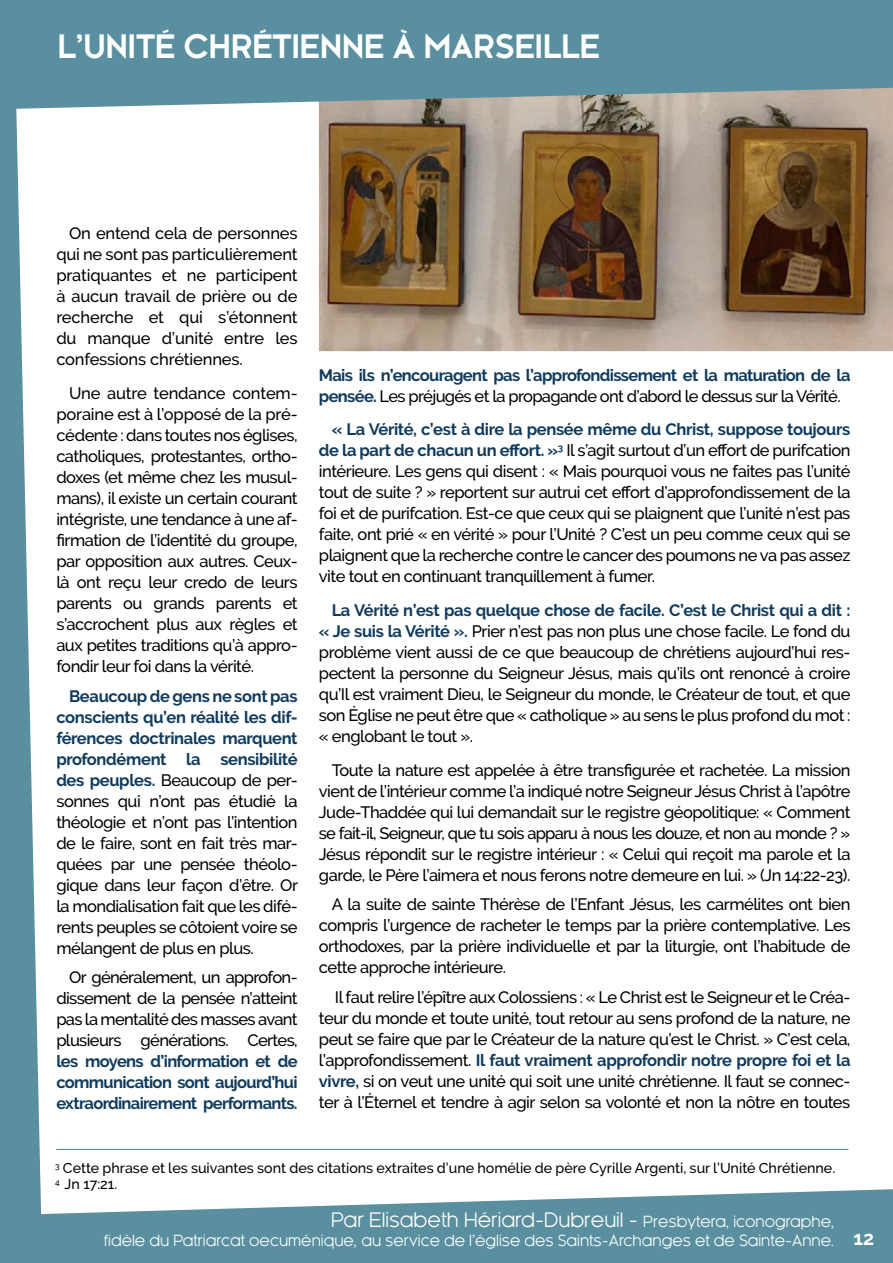
<style>
.page{position:relative;width:893px;height:1263px;background:#fff}
.page>*{position:absolute;margin:0;border:0;box-sizing:border-box;transform-origin:0 0}
.t1{font:700 31.5px "Kessel 105";color:#fff}
.t2{font:19.5px "Kessel 105";color:#fff}
.t3{font:700 19.5px "Raleway";color:#fff}
.t4{font:500 16.5px/21px "Raleway";letter-spacing:-.03em;color:#000;text-align:justify}
.t5{font:700 16.5px/21px "Raleway";letter-spacing:-.04em;color:#103b5e;text-align:justify}
.t6{font:15px "Kessel 105";color:#fff}
.t7{font:500 14.25px/16px "Raleway";color:#000}
.s1{font-weight:700;color:#103b5e}
.s2{font-weight:500;color:#000}
.s3{font-size:15px}
</style>
<div class="page">
<img style="left:319px;top:109px;width:574px;height:242px">
<svg style="left:0;top:0;width:893px;height:109px;fill:#5a8f9f"></svg>
<svg style="left:0;top:75px;width:42px;height:1114px;fill:#5a8f9f"></svg>
<svg style="left:0;top:1189px;width:893px;height:74px;fill:#5a8f9f"></svg>
<hr style="left:56px;top:1149px;width:792px;height:1px;background:#5a8f9f">
<h1 class="t1" style="left:58px;top:27px;width:544px">L’UNITÉ CHRÉTIENNE À MARSEILLE</h1>
<p class="t4" style="left:56px;top:223px;width:243px;text-indent:13px">On entend cela de personnes qui ne sont pas particulièrement pratiquantes et ne participent à aucun travail de prière ou de recherche et qui s’étonnent du manque d’unité entre les confessions chrétiennes.</p>
<p class="t4" style="left:56px;top:383px;width:243px;text-indent:13px">Une autre tendance contem&shy;poraine est à l’opposé de la pré&shy;cédente : dans toutes nos églises, catholiques, protestantes, ortho&shy;doxes (et même chez les musul&shy;mans), il existe un certain courant intégriste, une tendance à une af&shy;firmation de l’identité du groupe, par opposition aux autres. Ceux&shy;là ont reçu leur credo de leurs parents ou grands parents et s’accrochent plus aux règles et aux petites traditions qu’à appro&shy;fondir leur foi dans la vérité.</p>
<p class="t4" style="left:56px;top:685px;width:243px;text-indent:13px"><span class="s1">Beaucoup de gens ne sont pas conscients qu’en réalité les dif&shy;férences doctrinales marquent profondément la sensibilité des peuples.</span> Beaucoup de per&shy;sonnes qui n’ont pas étudié la théologie et n’ont pas l’intention de le faire, sont en fait très mar&shy;quées par une pensée théolo&shy;gique dans leur façon d’être. Or la mondialisation fait que les difé&shy;rents peuples se côtoient voire se mélangent de plus en plus.</p>
<p class="t4" style="left:56px;top:967px;width:243px;text-indent:13px">Or généralement, un approfon&shy;dissement de la pensée n’atteint pas la mentalité des masses avant plusieurs générations. Certes,</p>
<p class="t5" style="left:56px;top:1051px;width:243px">les moyens d’information et de communication sont aujourd’hui extraordinairement performants.</p>
<p class="t5" style="left:319px;top:364px;width:533px">Mais ils n’encouragent pas l’approfondissement et la maturation de la pensée. <span class="s2">Les préjugés et la propagande ont d’abord le dessus sur la Vérité.</span></p>
<p class="t4" style="left:319px;top:419px;width:533px;text-indent:13px"><span class="s1">« La Vérité, c’est à dire la pensée même du Christ, suppose toujours de la part de chacun un effort. »</span><sup>3</sup> Il s’agit surtout d’un effort de purifcation intérieure. Les gens qui disent : « Mais pourquoi vous ne faites pas l’unité tout de suite ? » reportent sur autrui cet effort d’approfondissement de la foi et de purifcation. Est-ce que ceux qui se plaignent que l’unité n’est pas faite, ont prié « en vérité » pour l’Unité ? C’est un peu comme ceux qui se plaignent que la recherche contre le cancer des poumons ne va pas assez vite tout en continuant tranquillement à fumer.</p>
<p class="t4" style="left:319px;top:600px;width:533px;text-indent:13px"><span class="s1">La Vérité n’est pas quelque chose de facile. C’est le Christ qui a dit : « Je suis la Vérité ».</span> Prier n’est pas non plus une chose facile. Le fond du problème vient aussi de ce que beaucoup de chrétiens aujourd’hui res&shy;pectent la personne du Seigneur Jésus, mais qu’ils ont renoncé à croire qu’Il est vraiment Dieu, le Seigneur du monde, le Créateur de tout, et que son Église ne peut être que « catholique » au sens le plus profond du mot : « englobant le tout ».</p>
<p class="t4" style="left:319px;top:759px;width:533px;text-indent:13px">Toute la nature est appelée à être transfigurée et rachetée. La mission vient de l’intérieur comme l’a indiqué notre Seigneur Jésus Christ à l’apôtre Jude-Thaddée qui lui demandait sur le registre géopolitique: « Comment se fait-il, Seigneur, que tu sois apparu à nous les douze, et non au monde ? » Jésus répondit sur le registre intérieur : « Celui qui reçoit ma parole et la garde, le Père l’aimera et nous ferons notre demeure en lui. » (Jn 14:22-23).</p>
<p class="t4" style="left:319px;top:894px;width:533px;text-indent:13px">A la suite de sainte Thérèse de l’Enfant Jésus, les carmélites ont bien compris l’urgence de racheter le temps par la prière contemplative. Les orthodoxes, par la prière individuelle et par la liturgie, ont l’habitude de cette approche intérieure.</p>
<p class="t4" style="left:319px;top:987px;width:533px;text-indent:16px">Il faut relire l’épître aux Colossiens : « Le Christ est le Seigneur et le Créa&shy;teur du monde et toute unité, tout retour au sens profond de la nature, ne peut se faire que par le Créateur de la nature qu’est le Christ. » C’est cela, l’approfondissement. <span class="s1">Il faut vraiment approfondir notre propre foi et la vivre,</span> si on veut une unité qui soit une unité chrétienne. Il faut se connec&shy;ter à l’Éternel et tendre à agir selon sa volonté et non la nôtre en toutes</p>
<p class="t7" style="left:55px;top:1160px;width:781px"><sup>3</sup> Cette phrase et les suivantes sont des citations extraites d’une homélie de père Cyrille Argenti, sur l’Unité Chrétienne.<br><sup>4</sup> Jn 17:21.</p>
<p class="t2" style="left:331px;top:1208px;width:505px">Par Elisabeth Hériard-Dubreuil - <span class="s3">Presbytera, iconographe,</span></p>
<p class="t6" style="left:104px;top:1232px;width:732px">fidèle du Patriarcat oecuménique, au service de l’église des Saints-Archanges et de Sainte-Anne.</p>
<p class="t3" style="left:853px;top:1227px;width:22px">12</p>
</div>
